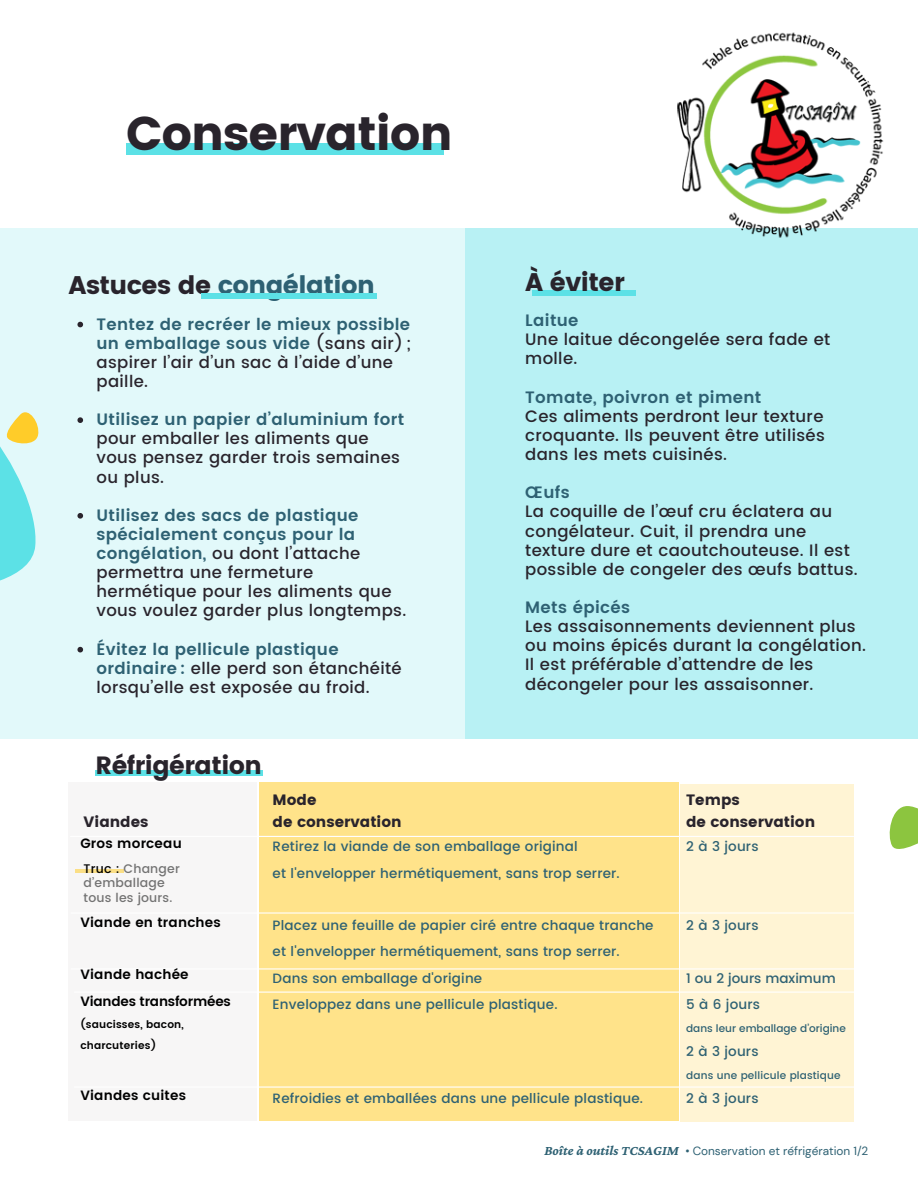
<style>
.page{position:relative;width:918px;height:1188px;background:#fff}
.page>*{position:absolute;margin:0;border:0;box-sizing:border-box;transform-origin:0 0}
.t1{font:47.25px "Poppins";letter-spacing:-.02em;color:#29242c}
.t2{font:25.35px "Poppins";letter-spacing:-.02em;color:#2e6173}
.t3{font:25.35px "Poppins";letter-spacing:-.02em;color:#29242c}
.t4{font:24.9px "Poppins";letter-spacing:-.02em;color:#29242c}
.t5{font:500 16.5px/19.2px "Poppins";letter-spacing:.02em;color:#29242c}
.t6{font:600 16.5px/19.2px "Poppins";letter-spacing:.02em;color:#2e6173}
.t7{font:15px "Poppins";color:#29242c}
.t8{font:italic 700 13.95px "Crimson Pro";color:#2e6173}
.t9{font:500 13.5px/26.2px "Poppins";letter-spacing:.015em;color:#2e6173}
.t10{font:600 13.5px "Poppins";letter-spacing:.015em;color:#000}
.t11{font:600 13.5px "Poppins";letter-spacing:-.015em;color:#000}
.t12{font:500 12.45px/14.5px "Poppins";letter-spacing:.015em;color:#737373}
.t13{font:11.85px "DM Sans";color:#2e6173}
.t14{font:500 10.5px "Poppins";letter-spacing:.015em;color:#2e6173}
.t15{font:600 10.5px/21px "Poppins";letter-spacing:.015em;color:#000}
.s1{color:#29242c}
.s2{font-weight:500;color:#29242c}
.s3{font-weight:600;color:#2e6173}
.s4{color:#000}
</style>
<div class="page">
<div style="left:466px;top:228px;width:452px;height:511px;background:#b8f1f4"></div>
<div style="left:0;top:228px;width:465px;height:511px;background:#e2f9fa"></div>
<svg style="left:77px;top:322px;width:6px;height:5px"></svg>
<svg style="left:77px;top:417px;width:6px;height:6px"></svg>
<svg style="left:77px;top:513px;width:6px;height:6px"></svg>
<svg style="left:77px;top:647px;width:6px;height:5px"></svg>
<div style="left:201px;top:294px;width:176px;height:5px;background:#5ce1e6"></div>
<img style="left:677px;top:32px;width:207px;height:206px">
<div style="left:532px;top:291px;width:103px;height:5px;background:#5ce1e6"></div>
<div style="left:96px;top:770px;width:167px;height:6px;background:#5ce1e6"></div>
<div style="left:126px;top:143px;width:318px;height:12px;background:#5ce1e6"></div>
<div style="left:259px;top:783px;width:420px;height:338px;background:#ffe38a"></div>
<div style="left:68px;top:783px;width:189px;height:338px;background:#f7f6f6"></div>
<div style="left:680px;top:784px;width:174px;height:337px;background:#fff4d4"></div>
<hr style="left:71px;top:836px;width:783px;height:1px;background:#fff">
<hr style="left:71px;top:912px;width:783px;height:2px;background:#fff">
<hr style="left:71px;top:968px;width:783px;height:2px;background:#fff">
<hr style="left:74px;top:992px;width:783px;height:1px;background:#fff">
<hr style="left:74px;top:1086px;width:783px;height:2px;background:#fff">
<hr style="left:76px;top:869px;width:48px;height:3px;background:#ffcc29">
<svg style="left:0;top:412px;width:39px;height:169px"></svg>
<svg style="left:889px;top:806px;width:29px;height:43px"></svg>
<p class="t1" style="left:126px;top:107px;width:328px">Conservation</p>
<p class="t2" style="left:68px;top:271px;width:308px"><span class="s1">Astuces de</span> congélation</p>
<p class="t6" style="left:97px;top:314px;width:316px">Tentez de recréer le mieux possible un emballage sous vide <span class="s2">(sans air) ; aspirer l’air d’un sac à l’aide d’une paille.</span></p>
<p class="t5" style="left:97px;top:410px;width:309px"><span class="s3">Utilisez un papier d’aluminium fort </span>pour emballer les aliments que vous pensez garder trois semaines ou plus.</p>
<p class="t5" style="left:97px;top:506px;width:311px"><span class="s3">Utilisez des sacs de plastique spécialement conçus pour la congélation,</span> ou dont l’attache permettra une fermeture hermétique pour les aliments que vous voulez garder plus longtemps.</p>
<p class="t5" style="left:97px;top:639px;width:307px"><span class="s3">Évitez la pellicule plastique ordinaire :</span> elle perd son étanchéité lorsqu’elle est exposée au froid.</p>
<p class="t4" style="left:96px;top:751px;width:168px">Réfrigération</p>
<p class="t7" style="left:84px;top:813px;width:66px">Viandes</p>
<p class="t7" style="left:273px;top:791px;width:45px">Mode</p>
<p class="t7" style="left:273px;top:813px;width:131px">de conservation</p>
<p class="t3" style="left:525px;top:267px;width:101px">À éviter</p>
<p class="t6" style="left:525px;top:311px;width:55px">Laitue</p>
<p class="t5" style="left:525px;top:330px;width:307px">Une laitue décongelée sera fade et molle.</p>
<p class="t6" style="left:525px;top:387px;width:238px">Tomate, poivron et piment</p>
<p class="t5" style="left:525px;top:407px;width:301px;text-align:justify">Ces aliments perdront leur texture croquante. Ils peuvent être utilisés dans les mets cuisinés.</p>
<p class="t6" style="left:525px;top:483px;width:46px">Œufs</p>
<p class="t5" style="left:525px;top:502px;width:334px">La coquille de l’œuf cru éclatera au congélateur. Cuit, il prendra une texture dure et caoutchouteuse. Il est possible de congeler des œufs battus.</p>
<p class="t6" style="left:525px;top:598px;width:106px">Mets épicés</p>
<p class="t5" style="left:525px;top:617px;width:342px">Les assaisonnements deviennent plus ou moins épicés durant la congélation.<br>Il est préférable d’attendre de les décongeler pour les assaisonner.</p>
<p class="t7" style="left:686px;top:791px;width:55px">Temps</p>
<p class="t7" style="left:686px;top:813px;width:131px">de conservation</p>
<p class="t10" style="left:80px;top:836px;width:103px">Gros morceau</p>
<p class="t12" style="left:84px;top:861px;width:98px"><span class="s4">Truc :</span> Changer d’emballage</p>
<p class="t12" style="left:84px;top:890px;width:90px">tous les jours.</p>
<p class="t10" style="left:80px;top:914px;width:142px">Viande en tranches</p>
<p class="t10" style="left:80px;top:967px;width:110px">Viande hachée</p>
<p class="t11" style="left:80px;top:993px;width:152px">Viandes transformées</p>
<p class="t15" style="left:80px;top:1014px;width:105px">(saucisses, bacon, charcuteries)</p>
<p class="t10" style="left:80px;top:1088px;width:107px">Viandes cuites</p>
<p class="t9" style="left:273px;top:834px;width:307px">Retirez la viande de son emballage original</p>
<p class="t9" style="left:273px;top:860px;width:349px">et l'envelopper hermétiquement, sans trop serrer.</p>
<p class="t9" style="left:273px;top:912px;width:382px">Placez une feuille de papier ciré entre chaque tranche et l'envelopper hermétiquement, sans trop serrer.</p>
<p class="t9" style="left:273px;top:965px;width:211px">Dans son emballage d'origine</p>
<p class="t9" style="left:273px;top:991px;width:286px">Enveloppez dans une pellicule plastique.</p>
<p class="t9" style="left:273px;top:1086px;width:372px">Refroidies et emballées dans une pellicule plastique.</p>
<p class="t9" style="left:686px;top:834px;width:74px">2 à 3 jours</p>
<p class="t9" style="left:686px;top:912px;width:74px">2 à 3 jours</p>
<p class="t9" style="left:686px;top:965px;width:151px">1 ou 2 jours maximum</p>
<p class="t9" style="left:686px;top:991px;width:75px">5 à 6 jours</p>
<p class="t14" style="left:686px;top:1022px;width:161px">dans leur emballage d’origine</p>
<p class="t9" style="left:686px;top:1038px;width:74px">2 à 3 jours</p>
<p class="t14" style="left:686px;top:1069px;width:156px">dans une pellicule plastique</p>
<p class="t9" style="left:686px;top:1086px;width:74px">2 à 3 jours</p>
<p class="t8" style="left:544px;top:1142px;width:136px">Boîte à outils TCSAGIM</p>
<p class="t13" style="left:685px;top:1143px;width:185px">• Conservation et réfrigération 1/2</p>
</div>
